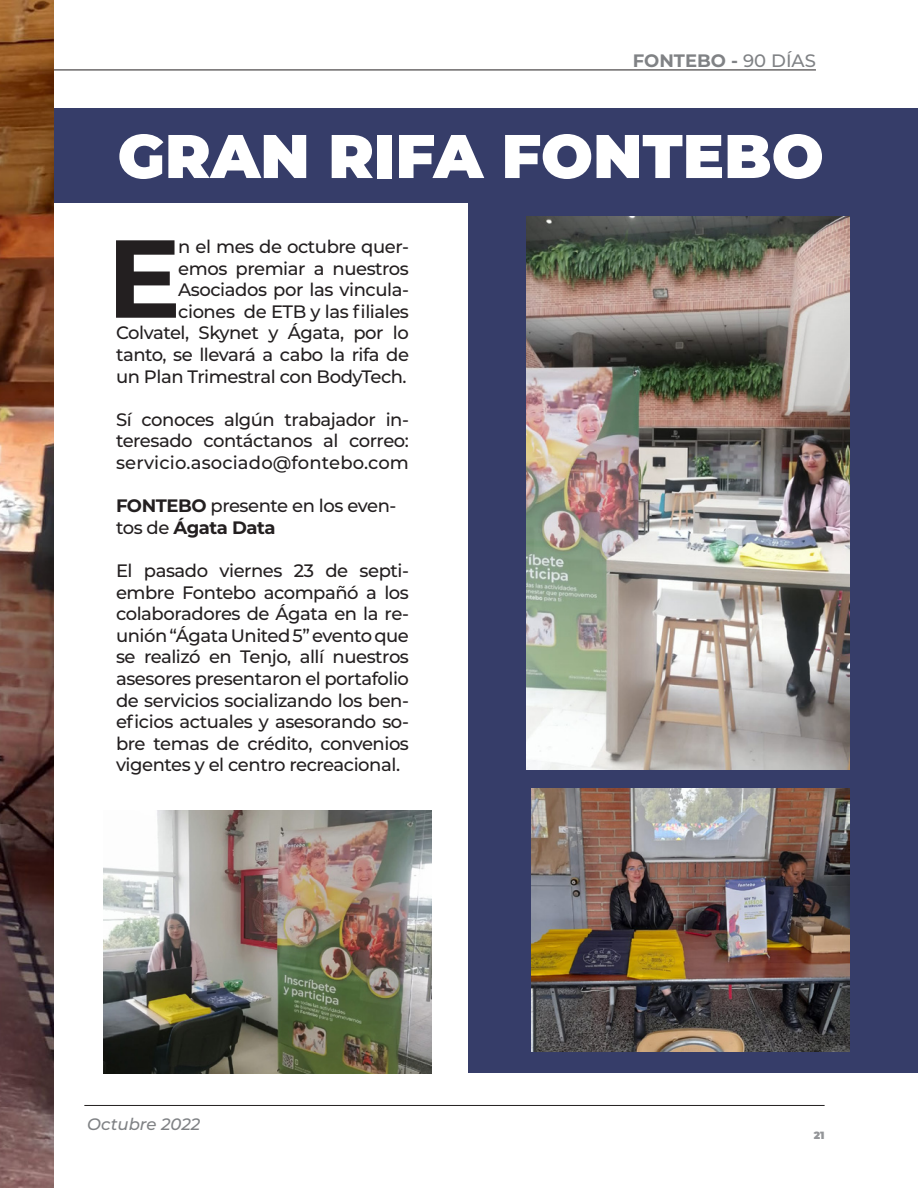
<style>
.page{position:relative;width:918px;height:1188px;background:#fff}
.page>*{position:absolute;margin:0;border:0;box-sizing:border-box;transform-origin:0 0}
.t1{font:700 110.55px "Montserrat";color:#231f20}
.t2{font:900 61.5px "Montserrat";color:#fff}
.t3{font:500 18px/21.6px "Montserrat";letter-spacing:-.025em;color:#231f20;text-align:justify}
.t4{font:700 18px "Montserrat";color:#808285}
.t5{font:italic 100 16.5px "Montserrat";color:#808285}
.t6{font:900 10.5px "Montserrat";color:#939598}
.s1{font-weight:500}
.s2{font-weight:700}
</style>
<div class="page">
<hr style="left:1px;top:70px;width:815px;height:1px;background:#231f20">
<hr style="left:84px;top:1105px;width:741px;height:1px;background:#231f20">
<img style="left:0;top:0;width:54px;height:1188px">
<div style="left:54px;top:108px;width:864px;height:94px;background:#363d69"></div>
<div style="left:468px;top:180px;width:450px;height:893px;background:#363d69"></div>
<img style="left:104px;top:810px;width:328px;height:263px">
<img style="left:531px;top:788px;width:319px;height:264px">
<img style="left:526px;top:216px;width:324px;height:554px">
<p class="t4" style="left:633px;top:48px;width:185px">FONTEBO - <span class="s1">90 DÍAS</span></p>
<h2 class="t2" style="left:118px;top:110px;width:708px">GRAN RIFA FONTEBO</h2>
<p class="t3" style="left:116px;top:235px;width:295px;text-align:right">n el mes de octubre quer-<br>emos premiar a nuestros<br>Asociados por las vincula-<br>ciones de ETB y las filiales<br>Colvatel, Skynet y Ágata, por lo tanto, se llevará a cabo la rifa de un Plan Trimestral con BodyTech.</p>
<p class="t3" style="left:116px;top:408px;width:294px">Sí conoces algún trabajador in&shy;teresado contáctanos al correo: servicio.asociado@fontebo.com</p>
<p class="t3" style="left:116px;top:494px;width:282px"><span class="s2">FONTEBO</span> presente en los even&shy;tos de <span class="s2">Ágata Data</span></p>
<p class="t3" style="left:116px;top:559px;width:294px">El pasado viernes 23 de septi&shy;embre Fontebo acompañó a los colaboradores de Ágata en la re&shy;unión “Ágata United 5” evento que se realizó en Tenjo, allí nuestros asesores presentaron el portafolio de servicios socializando los ben&shy;eficios actuales y asesorando so&shy;bre temas de crédito, convenios vigentes y el centro recreacional.</p>
<h1 class="t1" style="left:107px;top:199px;width:76px">E</h1>
<p class="t5" style="left:87px;top:1113px;width:115px">Octubre 2022</p>
<p class="t6" style="left:814px;top:1128px;width:12px">21</p>
</div>
